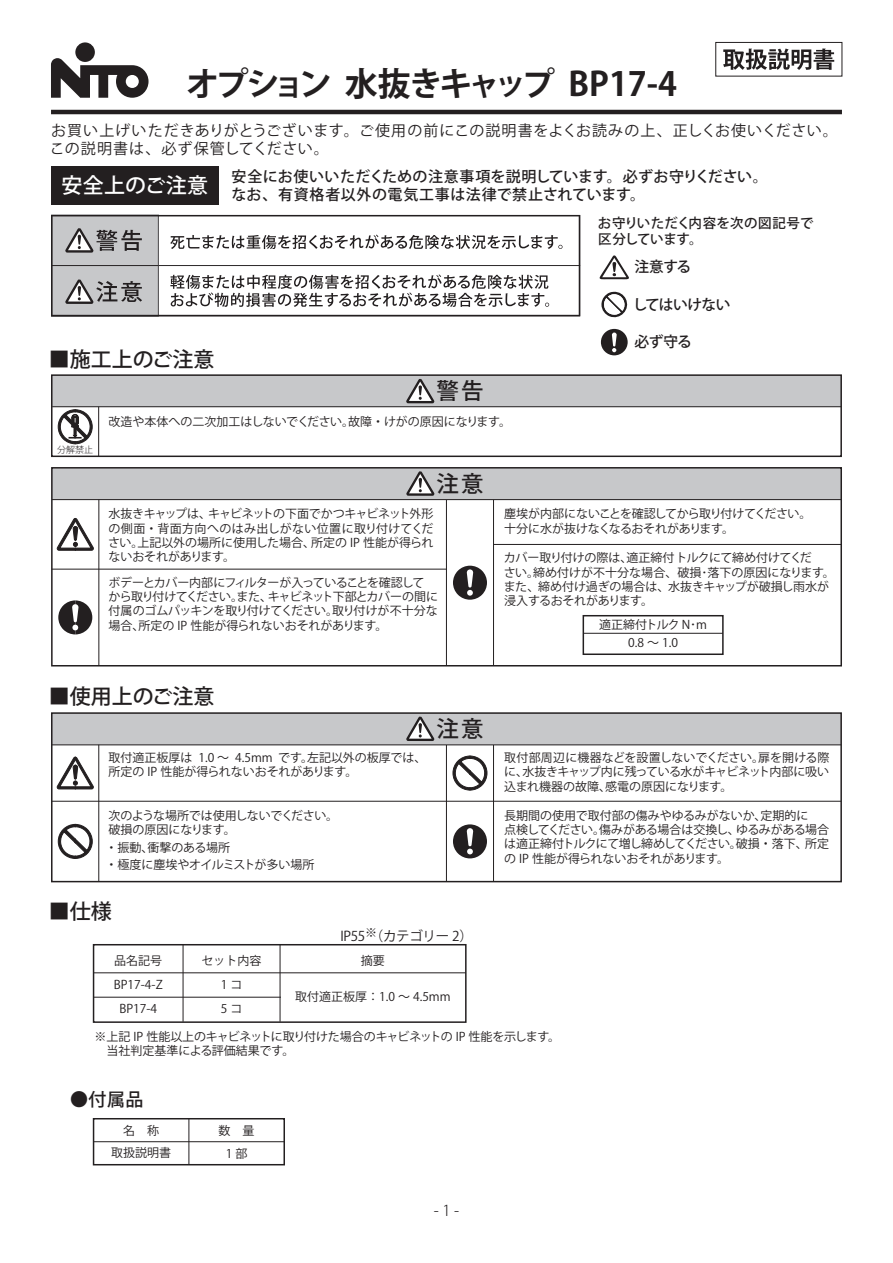
<style>
.page{position:relative;width:893px;height:1263px;background:#fff}
.page>*{position:absolute;margin:0;border:0;box-sizing:border-box;transform-origin:0 0}
.t1{font:700 33px "Koz Go Pro";letter-spacing:-.09em;color:#231f20}
.t2{font:500 22.5px "Koz Go Pro";color:#231f20}
.t3{font:500 21px "Koz Go Pro";color:#231f20}
.t4{font:500 18px "Koz Go Pro";color:#231f20}
.t5{font:500 15px/18px "Koz Go Pro";letter-spacing:.03em;color:#231f20}
.t6{font:15px/18px "Koz Go Pro";letter-spacing:.055em;color:#231f20}
.t7{font:300 15px "Koz Go Pro";color:#231f20}
.t8{font:500 14.7px "Koz Go Pro";letter-spacing:-.03em;color:#231f20}
.t9{font:500 13.5px/16.2px "Koz Go Pro";letter-spacing:.01em;color:#231f20}
.t10{font:13.5px "Koz Go Pro";letter-spacing:-.025em;color:#231f20}
.t11{font:12px/14.4px "Koz Go Pro";letter-spacing:-.01em;color:#231f20}
.t12{font:12px/14.4px "Koz Go Pro";letter-spacing:-.035em;color:#231f20}
.t13{font:12px/14.4px "Koz Go Pro";letter-spacing:-.03em;color:#231f20}
.t14{font:300 9px "Koz Go Pro";color:#231f20}
</style>
<div class="page">
<hr style="left:51px;top:110px;width:791px;height:4px;background:#231f20">
<svg style="left:601px;top:291px;width:27px;height:27px"></svg>
<svg style="left:599px;top:255px;width:30px;height:25px"></svg>
<div style="left:601px;top:329px;width:27px;height:26px;background:#231f20;border-radius:50%"></div>
<svg style="left:612px;top:333px;width:5px;height:19px"></svg>
<div style="left:51px;top:166px;width:167px;height:38px;background:#231f20"></div>
<svg style="left:51px;top:58px;width:98px;height:40px"></svg>
<div style="left:75px;top:42px;width:20px;height:20px;background:#231f20;border-radius:50%"></div>
<svg style="left:723px;top:48px;width:111px;height:22px"></svg>
<div style="left:716px;top:42px;width:126px;height:34px;border:1px solid #231f20"></div>
<div style="left:52px;top:375px;width:789px;height:32px;background:#c7c8ca"></div>
<svg style="left:406px;top:379px;width:29px;height:25px"></svg>
<hr style="left:52px;top:406px;width:789px;height:1px;background:#231f20">
<hr style="left:98px;top:407px;width:1px;height:49px;background:#231f20">
<div style="left:51px;top:374px;width:791px;height:83px;border:2px solid #231f20"></div>
<svg style="left:58px;top:409px;width:35px;height:35px"></svg>
<hr style="left:446px;top:500px;width:1px;height:166px;background:#231f20">
<div style="left:52px;top:468px;width:789px;height:31px;background:#c7c8ca"></div>
<svg style="left:406px;top:471px;width:29px;height:25px"></svg>
<hr style="left:52px;top:499px;width:789px;height:1px;background:#231f20">
<hr style="left:99px;top:499px;width:1px;height:167px;background:#231f20">
<hr style="left:493px;top:500px;width:1px;height:166px;background:#231f20">
<div style="left:51px;top:467px;width:791px;height:199px;border:2px solid #231f20"></div>
<hr style="left:52px;top:569px;width:395px;height:1px;background:#231f20">
<hr style="left:493px;top:544px;width:348px;height:1px;background:#231f20">
<hr style="left:52px;top:801px;width:789px;height:1px;background:#231f20">
<div style="left:583px;top:615px;width:141px;height:40px;border:2px solid #231f20"></div>
<hr style="left:583px;top:633px;width:140px;height:1px;background:#231f20">
<svg style="left:57px;top:518px;width:37px;height:33px"></svg>
<svg style="left:453px;top:566px;width:34px;height:34px"></svg>
<svg style="left:453px;top:824px;width:34px;height:34px"></svg>
<hr style="left:446px;top:745px;width:1px;height:137px;background:#231f20">
<div style="left:52px;top:713px;width:789px;height:32px;background:#c7c8ca"></div>
<svg style="left:406px;top:716px;width:29px;height:25px"></svg>
<hr style="left:52px;top:744px;width:789px;height:1px;background:#231f20">
<hr style="left:99px;top:745px;width:1px;height:137px;background:#231f20">
<hr style="left:493px;top:745px;width:1px;height:137px;background:#231f20">
<div style="left:51px;top:712px;width:791px;height:170px;border:2px solid #231f20"></div>
<svg style="left:453px;top:756px;width:34px;height:34px"></svg>
<svg style="left:57px;top:757px;width:37px;height:32px"></svg>
<svg style="left:58px;top:600px;width:34px;height:34px"></svg>
<div style="left:93px;top:944px;width:374px;height:79px;border:2px solid #231f20"></div>
<hr style="left:94px;top:972px;width:372px;height:1px;background:#231f20">
<hr style="left:280px;top:945px;width:1px;height:77px;background:#231f20">
<hr style="left:183px;top:945px;width:1px;height:77px;background:#231f20">
<hr style="left:94px;top:997px;width:187px;height:1px;background:#231f20">
<div style="left:93px;top:1118px;width:192px;height:47px;border:2px solid #231f20"></div>
<hr style="left:94px;top:1141px;width:190px;height:1px;background:#231f20">
<hr style="left:189px;top:1119px;width:1px;height:46px;background:#231f20">
<svg style="left:58px;top:824px;width:35px;height:35px"></svg>
<svg style="left:51px;top:215px;width:529px;height:101px"></svg>
<h1 class="t1" style="left:186px;top:63px;width:492px">オプション 水抜きキャップ BP17-4</h1>
<p class="t6" style="left:50px;top:122px;width:789px">お買い上げいただきありがとうございます。ご使用の前にこの説明書をよくお読みの上、正しくお使いください。この説明書は、必ず保管してください。</p>
<p class="t5" style="left:61px;top:168px;width:708px;text-indent:170px">安全にお使いいただくための注意事項を説明しています。必ずお守りください。<sup>安全上のご注意</sup> なお、有資格者以外の電気工事は法律で禁止されています。</p>
<p class="t9" style="left:598px;top:216px;width:217px">お守りいただく内容を次の図記号で区分しています。</p>
<p class="t8" style="left:635px;top:258px;width:58px">注意する</p>
<h3 class="t3" style="left:49px;top:346px;width:167px">■施工上のご注意</h3>
<p class="t14" style="left:57px;top:444px;width:37px">分解禁止</p>
<h2 class="t2" style="left:436px;top:377px;width:49px">警告</h2>
<p class="t11" style="left:109px;top:414px;width:404px">改造や本体への二次加工はしないでください。故障・けがの原因になります。</p>
<h2 class="t2" style="left:437px;top:469px;width:49px">注意</h2>
<p class="t8" style="left:633px;top:295px;width:99px">してはいけない</p>
<p class="t8" style="left:635px;top:332px;width:59px">必ず守る</p>
<p class="t11" style="left:108px;top:507px;width:327px;text-align:justify">水抜きキャップは、キャビネットの下面でかつキャビネット外形の側面・背面方向へのはみ出しがない位置に取り付けてください。上記以外の場所に使用した場合、所定の IP 性能が得られないおそれがあります。</p>
<p class="t13" style="left:504px;top:507px;width:309px">塵埃が内部にないことを確認してから取り付けてください。十分に水が抜けなくなるおそれがあります。</p>
<p class="t12" style="left:109px;top:575px;width:331px">ボデーとカバー内部にフィルターが入っていることを確認してから取り付けてください。また、キャビネット下部とカバーの間に付属のゴムパッキンを取り付けてください。取り付けが不十分な場合、所定の IP 性能が得られないおそれがあります。</p>
<p class="t11" style="left:504px;top:551px;width:333px">カバー取り付けの際は、適正締付 トルクにて締め付けてくだ<br>さい。締め付けが不十分な場合、破損･落下の原因になります。また、締め付け過ぎの場合は、水抜きキャップが破損し雨水が浸入するおそれがあります。</p>
<p class="t12" style="left:599px;top:616px;width:109px;line-height:18px;text-align:center">適正締付トルク N･m<br>0.8 ～ 1.0</p>
<h3 class="t3" style="left:49px;top:683px;width:167px">■使用上のご注意</h3>
<h2 class="t2" style="left:436px;top:715px;width:49px">注意</h2>
<p class="t11" style="left:109px;top:751px;width:319px">取付適正板厚は 1.0 ～ 4.5mm です。左記以外の板厚では、所定の IP 性能が得られないおそれがあります。</p>
<p class="t11" style="left:504px;top:751px;width:327px;text-align:justify">取付部周辺に機器などを設置しないでください。扉を開ける際に、水抜きキャップ内に残っている水がキャビネット内部に吸い込まれ機器の故障、感電の原因になります。</p>
<p class="t11" style="left:504px;top:808px;width:327px">長期間の使用で取付部の傷みやゆるみがないか、定期的に<br>点検してください。傷みがある場合は交換し、ゆるみがある場合は適正締付トルクにて増し締めしてください。破損・落下、所定の IP 性能が得られないおそれがあります。</p>
<h3 class="t3" style="left:49px;top:898px;width:64px">■仕様</h3>
<p class="t11" style="left:114px;top:949px;width:50px;line-height:24px;text-align:center">品名記号<br>BP17-4-Z<br>BP17-4</p>
<p class="t11" style="left:202px;top:949px;width:61px;line-height:24px;text-align:center">セット内容<br>1コ<br>5コ</p>
<p class="t11" style="left:361px;top:953px;width:25px">摘要</p>
<p class="t13" style="left:109px;top:808px;width:231px">次のような場所では使用しないでください。破損の原因になります。</p>
<p class="t11" style="left:106px;top:840px;width:211px;line-height:16.5px">・振動、衝撃のある場所<br>・極度に塵埃やオイルミストが多い場所</p>
<p class="t10" style="left:340px;top:927px;width:134px">IP55<sup>※</sup>（カテゴリー 2）</p>
<p class="t11" style="left:295px;top:989px;width:157px">取付適正板厚：1.0 ～ 4.5mm</p>
<p class="t11" style="left:95px;top:1029px;width:467px">※上記 IP 性能以上のキャビネットに取り付けた場合のキャビネットの IP 性能を示します。　当社判定基準による評価結果です。</p>
<h3 class="t4" style="left:70px;top:1088px;width:75px">●付属品</h3>
<p class="t11" style="left:111px;top:1119px;width:61px;line-height:22.5px;text-align:center">名　称<br>取扱説明書</p>
<p class="t11" style="left:219px;top:1120px;width:37px;line-height:22.5px;text-align:center">数　量<br>1部</p>
<p class="t7" style="left:434px;top:1200px;width:27px">- 1 -</p>
</div>
